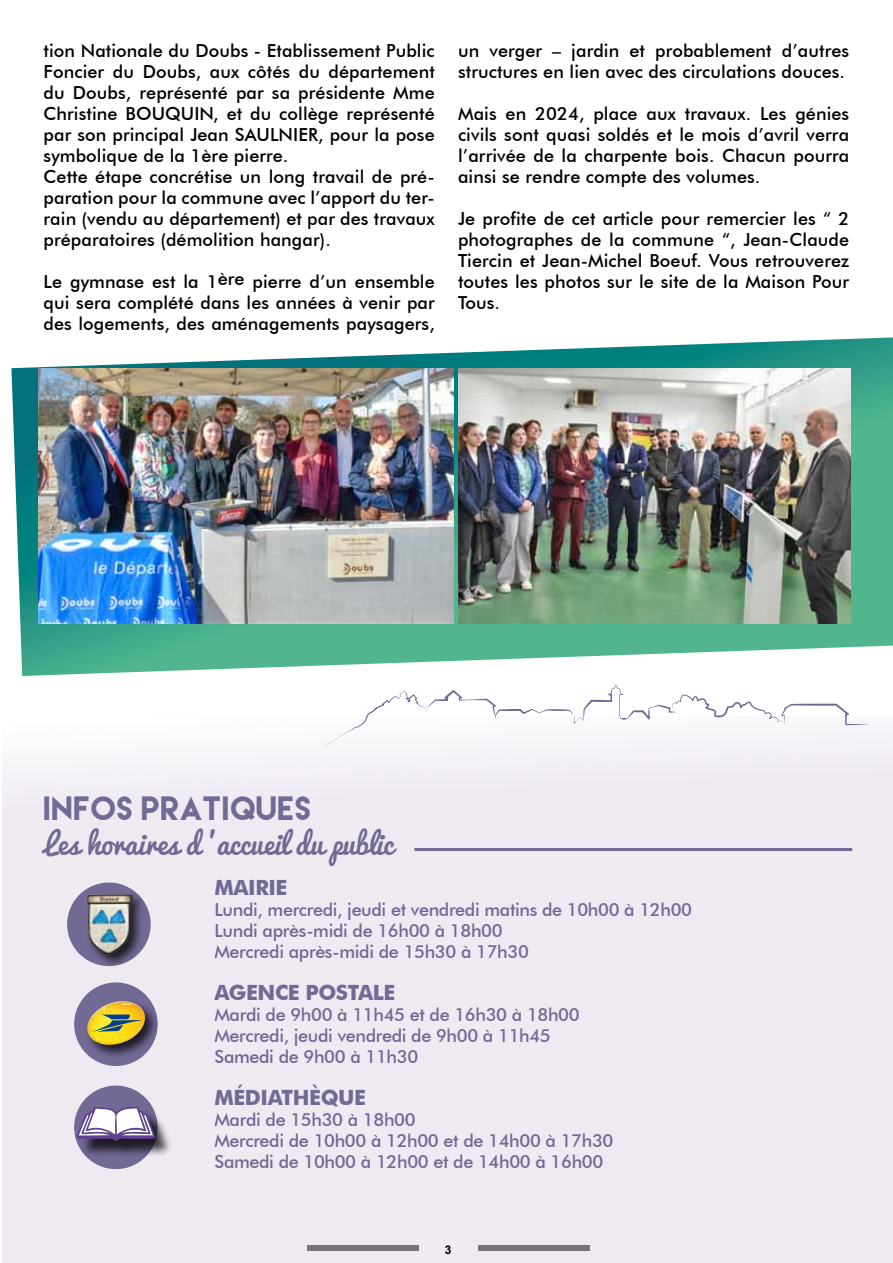
<style>
.page{position:relative;width:893px;height:1263px;background:#fff}
.page>*{position:absolute;margin:0;border:0;box-sizing:border-box;transform-origin:0 0}
.t1{font:30px "Lemon Milk";letter-spacing:.025em;color:#726994}
.t2{font:28.5px "Pacifico";letter-spacing:-.01em;color:#726994}
.t3{font:700 21px "Futura BT";letter-spacing:-.02em;color:#726994}
.t4{font:500 18px/21px "Futura BT";letter-spacing:.005em;color:#000;text-align:justify}
.t5{font:500 18px/21px "Futura BT";letter-spacing:-.02em;color:#726994}
.t6{font:700 12px "Arial";color:#000}
</style>
<div class="page">
<svg style="left:11px;top:337px;width:882px;height:339px"></svg>
<div style="left:2px;top:716px;width:891px;height:547px;background:#efeaf2"></div>
<div style="left:67px;top:882px;width:84px;height:84px;background:#726994;border-radius:50%"></div>
<div style="left:86px;top:893px;width:59px;height:75px;background:#000;opacity:.75"></div>
<img style="left:86px;top:894px;width:46px;height:62px">
<div style="left:74px;top:1085px;width:84px;height:84px;background:#726994;border-radius:50%"></div>
<div style="left:80px;top:1109px;width:93px;height:50px;background:#000;opacity:.75"></div>
<svg style="left:76px;top:1107px;width:80px;height:34px"></svg>
<div style="left:74px;top:982px;width:84px;height:84px;background:#726994;border-radius:50%"></div>
<div style="left:85px;top:999px;width:74px;height:60px;background:#000;opacity:.75"></div>
<img style="left:87px;top:1001px;width:58px;height:44px">
<svg style="left:93px;top:1003px;width:49px;height:29px"></svg>
<hr style="left:414px;top:848px;width:438px;height:3px;background:#726994">
<svg style="left:324px;top:685px;width:546px;height:62px"></svg>
<img style="left:458px;top:369px;width:392px;height:255px">
<div style="left:307px;top:1245px;width:111px;height:6px;background:#777579"></div>
<div style="left:478px;top:1245px;width:111px;height:6px;background:#777579"></div>
<img style="left:39px;top:369px;width:415px;height:255px">
<p class="t4" style="left:44px;top:40px;width:393px;text-align:left">tion Nationale du Doubs - Etablissement Public Foncier du Doubs, aux côtés du département du Doubs, représenté par sa présidente Mme Christine BOUQUIN, et du collège représenté par son principal Jean SAULNIER, pour la pose symbolique de la 1ère pierre.<br>Cette étape concrétise un long travail de pré&shy;paration pour la commune avec l’apport du ter&shy;rain (vendu au département) et par des travaux préparatoires (démolition hangar).</p>
<p class="t4" style="left:44px;top:271px;width:393px">Le gymnase est la 1ère pierre d’un ensemble qui sera complété dans les années à venir par des logements, des aménagements paysagers,</p>
<p class="t4" style="left:458px;top:40px;width:393px">un verger – jardin et probablement d’autres structures en lien avec des circulations douces.</p>
<p class="t4" style="left:458px;top:103px;width:393px">Mais en 2024, place aux travaux. Les génies civils sont quasi soldés et le mois d’avril verra l’arrivée de la charpente bois. Chacun pourra ainsi se rendre compte des volumes.</p>
<p class="t4" style="left:458px;top:208px;width:393px">Je profite de cet article pour remercier les “ 2 photographes de la commune “, Jean-Claude Tiercin et Jean-Michel Boeuf. Vous retrouverez toutes les photos sur le site de la Maison Pour Tous.</p>
<h1 class="t1" style="left:44px;top:793px;width:269px">INFOS PRATIQUES</h1>
<h2 class="t2" style="left:44px;top:819px;width:351px">Les horaires d ’accueil du public</h2>
<p class="t3" style="left:214px;top:875px;width:74px">MAIRIE</p>
<p class="t5" style="left:214px;top:899px;width:479px">Lundi, mercredi, jeudi et vendredi matins de 10h00 à 12h00<br>Lundi après-midi de 16h00 à 18h00<br>Mercredi après-midi de 15h30 à 17h30</p>
<p class="t3" style="left:214px;top:980px;width:183px">AGENCE POSTALE</p>
<p class="t5" style="left:214px;top:1004px;width:367px">Mardi de 9h00 à 11h45 et de 16h30 à 18h00<br>Mercredi, jeudi vendredi de 9h00 à 11h45<br>Samedi de 9h00 à 11h30</p>
<p class="t3" style="left:214px;top:1085px;width:153px">MÉDIATHÈQUE</p>
<p class="t5" style="left:214px;top:1109px;width:400px">Mardi de 15h30 à 18h00<br>Mercredi de 10h00 à 12h00 et de 14h00 à 17h30<br>Samedi de 10h00 à 12h00 et de 14h00 à 16h00</p>
<p class="t6" style="left:445px;top:1241px;width:8px">3</p>
</div>
